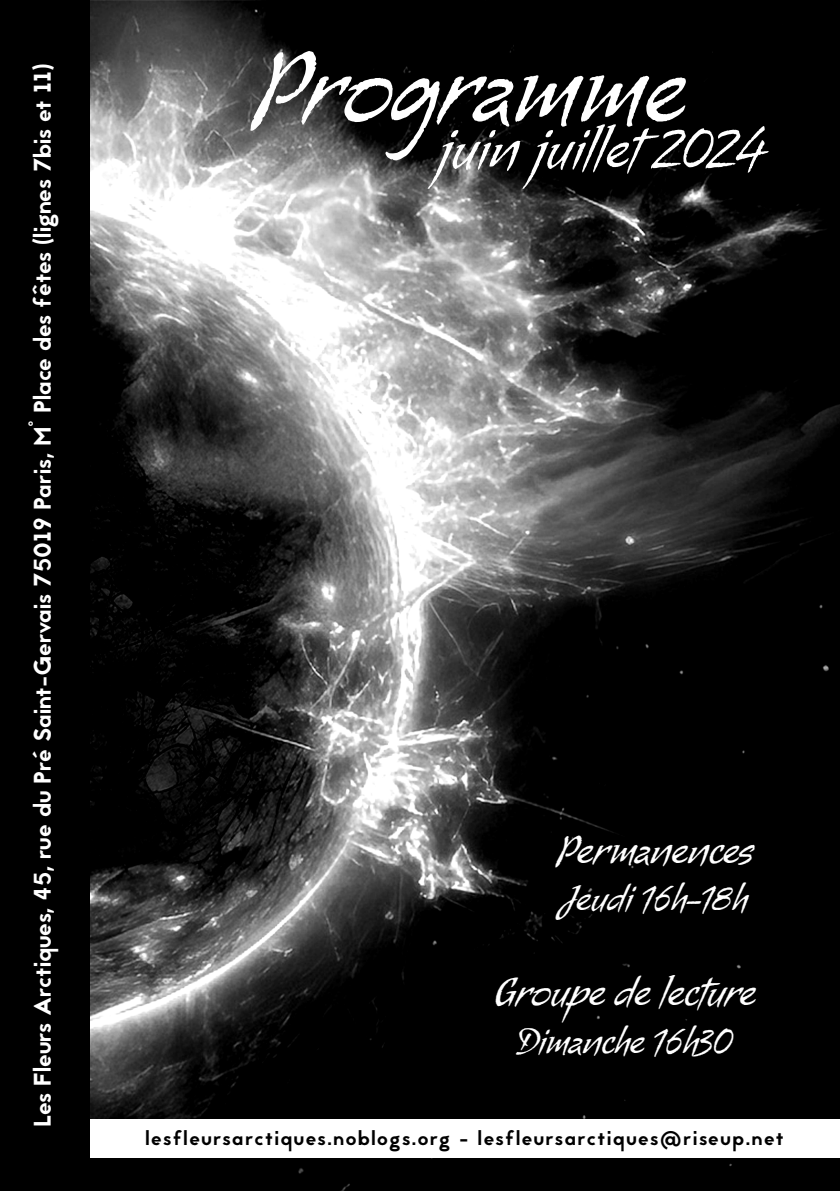
<style>
.page{position:relative;width:840px;height:1191px;background:#fff}
.page>*{position:absolute;margin:0;border:0;box-sizing:border-box;transform-origin:0 0}
.Titre{font:100px "Alma";letter-spacing:-.01em;color:#fff}
.Titre-2{font:56px "Alma";color:#fff}
.Titre-3{font:40px "Alma";color:#fff}
.Titre-4{font:36px "Alma";color:#fff}
.Date{font:24px "Jaapokki";color:#fff}
.Date-2{font:20px "Jaapokki";letter-spacing:.08em;color:#000}
</style>
<div class="page">
<img style="left:89px;top:0;width:750px;height:1190px">
<div style="left:89px;top:1119px;width:750px;height:38px;background:#fff"></div>
<div style="left:0;top:0;width:89px;height:1190px;background:#000"></div>
<p class="Date" style="left:26px;top:1127px;width:1065px;rotate:-90deg">Les Fleurs Arctiques, 45, rue du Pré Saint-Gervais 75019 Paris, M° Place des fêtes (lignes 7bis et 11)</p>
<p class="Titre" style="left:258px;top:30px;width:428px">Programme</p>
<p class="Titre-2" style="left:438px;top:116px;width:331px">juin juillet 2024</p>
<p class="Titre-3" style="left:558px;top:826px;width:196px">Permanences</p>
<p class="Titre-4" style="left:564px;top:877px;width:185px">Jeudi 16h-18h</p>
<p class="Titre-3" style="left:495px;top:969px;width:261px">Groupe de lecture</p>
<p class="Titre-4" style="left:517px;top:1020px;width:217px">Dimanche 16h30</p>
<p class="Date-2" style="left:145px;top:1123px;width:639px">lesfleursarctiques.noblogs.org - lesfleursarctiques@riseup.net</p>
</div>
